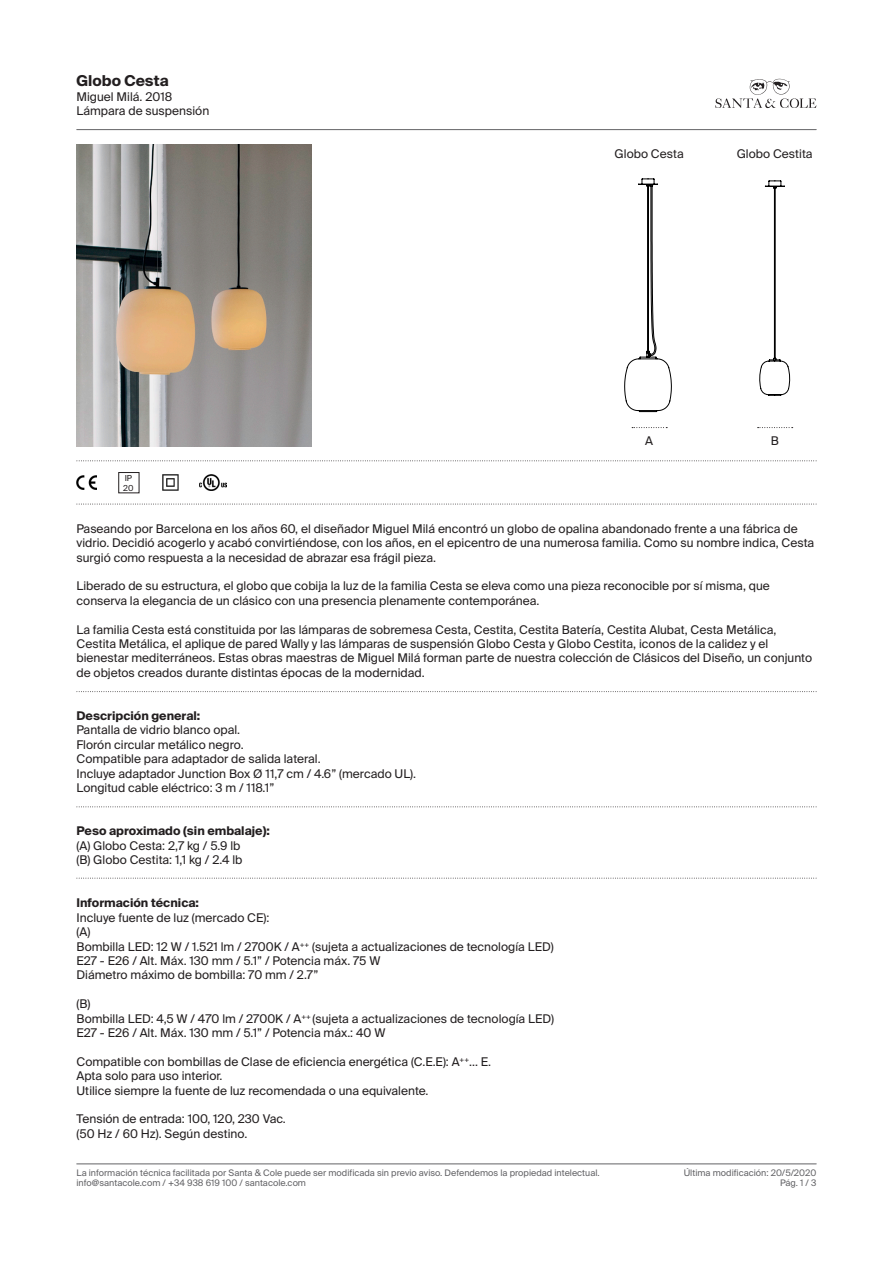
<style>
.page{position:relative;width:893px;height:1263px;background:#fff}
.page>*{position:absolute;margin:0;border:0;box-sizing:border-box;transform-origin:0 0}
.t1{font:700 15px "Suisse Intl";color:#231f20}
.t2{font:12px/14.4px "Suisse Intl";color:#231f20}
.t3{font:700 12px "Suisse Intl";color:#231f20}
.t4{font:9px "Suisse Intl";color:#636366}
.t5{font:8.25px "Suisse Intl";color:#231f20}
.s1{font-weight:700}
</style>
<div class="page">
<svg style="left:715px;top:79px;width:101px;height:29px"></svg>
<hr style="left:77px;top:129px;width:739px;height:1px;background:#636366">
<hr style="left:77px;top:1163px;width:739px;height:1px;background:#636366">
<svg style="left:77px;top:460px;width:740px;height:1px"></svg>
<svg style="left:77px;top:504px;width:740px;height:1px"></svg>
<svg style="left:77px;top:806px;width:740px;height:1px"></svg>
<svg style="left:77px;top:691px;width:740px;height:1px"></svg>
<img style="left:77px;top:475px;width:19px;height:14px">
<img style="left:200px;top:474px;width:26px;height:16px">
<img style="left:162px;top:474px;width:17px;height:17px">
<img style="left:77px;top:144px;width:234px;height:302px">
<svg style="left:624px;top:179px;width:48px;height:233px"></svg>
<svg style="left:759px;top:181px;width:31px;height:214px"></svg>
<svg style="left:758px;top:427px;width:35px;height:1px"></svg>
<svg style="left:632px;top:427px;width:35px;height:1px"></svg>
<svg style="left:77px;top:878px;width:740px;height:1px"></svg>
<p class="t1" style="left:77px;top:72px;width:94px">Globo Cesta</p>
<p class="t2" style="left:77px;top:89px;width:134px">Miguel Milá. 2018<br>Lámpara de suspensión</p>
<p class="t5" style="left:125px;top:473px;width:9px">IP</p>
<p class="t5" style="left:123px;top:483px;width:12px">20</p>
<p class="t2" style="left:615px;top:147px;width:71px">Globo Cesta</p>
<p class="t2" style="left:737px;top:147px;width:77px">Globo Cestita</p>
<p class="t2" style="left:645px;top:433px;width:9px">A</p>
<p class="t2" style="left:771px;top:433px;width:10px">B</p>
<p class="t2" style="left:77px;top:521px;width:739px">Paseando por Barcelona en los años 60, el diseñador Miguel Milá encontró un globo de opalina abandonado frente a una fábrica de vidrio. Decidió acogerlo y acabó convirtiéndose, con los años, en el epicentro de una numerosa familia. Como su nombre indica, Cesta surgió como respuesta a la necesidad de abrazar esa frágil pieza.</p>
<p class="t2" style="left:77px;top:579px;width:695px">Liberado de su estructura, el globo que cobija la luz de la familia Cesta se eleva como una pieza reconocible por sí misma, que conserva la elegancia de un clásico con una presencia plenamente contemporánea.</p>
<p class="t2" style="left:77px;top:622px;width:737px">La familia Cesta está constituida por las lámparas de sobremesa Cesta, Cestita, Cestita Batería, Cestita Alubat, Cesta Metálica, Cestita Metálica, el aplique de pared Wally y las lámparas de suspensión Globo Cesta y Globo Cestita, iconos de la calidez y el bienestar mediterráneos. Estas obras maestras de Miguel Milá forman parte de nuestra colección de Clásicos del Diseño, un conjunto de objetos creados durante distintas épocas de la modernidad.</p>
<p class="t2" style="left:77px;top:709px;width:165px"><span class="s1">Descripción general:<br></span>Pantalla de vidrio blanco opal.</p>
<p class="t2" style="left:77px;top:737px;width:169px">Florón circular metálico negro.</p>
<p class="t2" style="left:77px;top:752px;width:341px">Compatible para adaptador de salida lateral.<br>Incluye adaptador Junction Box Ø 11,7 cm / 4.6” (mercado UL).</p>
<p class="t2" style="left:77px;top:781px;width:199px">Longitud cable eléctrico: 3 m / 118.1”</p>
<p class="t3" style="left:77px;top:824px;width:195px">Peso aproximado (sin embalaje):</p>
<p class="t2" style="left:77px;top:838px;width:165px">(A) Globo Cesta: 2,7 kg / 5.9 lb</p>
<p class="t2" style="left:77px;top:853px;width:167px">(B) Globo Cestita: 1,1 kg / 2.4 lb</p>
<p class="t2" style="left:77px;top:896px;width:194px"><span class="s1">Información técnica:<br></span>Incluye fuente de luz (mercado CE):</p>
<p class="t2" style="left:77px;top:925px;width:15px">(A)</p>
<p class="t2" style="left:77px;top:939px;width:479px">Bombilla LED: 12 W / 1.521 lm / 2700K / A<sup>++</sup> (sujeta a actualizaciones de tecnología LED)</p>
<p class="t2" style="left:77px;top:953px;width:305px">E27 - E26 / Alt. Máx. 130 mm / 5.1” / Potencia máx. 75 W</p>
<p class="t2" style="left:77px;top:968px;width:243px">Diámetro máximo de bombilla: 70 mm / 2.7”</p>
<p class="t2" style="left:77px;top:997px;width:15px">(B)</p>
<p class="t2" style="left:77px;top:1011px;width:479px">Bombilla LED: 4,5 W / 470 lm / 2700K / A<sup>++</sup> (sujeta a actualizaciones de tecnología LED)</p>
<p class="t2" style="left:77px;top:1025px;width:310px">E27 - E26 / Alt. Máx. 130 mm / 5.1” / Potencia máx.: 40 W</p>
<p class="t2" style="left:77px;top:1054px;width:416px">Compatible con bombillas de Clase de eficiencia energética (C.E.E): A<sup>++</sup>... E.</p>
<p class="t2" style="left:77px;top:1069px;width:147px">Apta solo para uso interior.</p>
<p class="t2" style="left:77px;top:1083px;width:354px">Utilice siempre la fuente de luz recomendada o una equivalente.</p>
<p class="t2" style="left:77px;top:1112px;width:211px">Tensión de entrada: 100, 120, 230 Vac.</p>
<p class="t2" style="left:77px;top:1126px;width:172px">(50 Hz / 60 Hz). Según destino.</p>
<p class="t4" style="left:77px;top:1167px;width:525px">La información técnica facilitada por Santa &amp; Cole puede ser modificada sin previo aviso. Defendemos la propiedad intelectual.</p>
<p class="t4" style="left:684px;top:1167px;width:134px">Última modificación: 20/5/2020</p>
<p class="t4" style="left:77px;top:1178px;width:231px">info@santacole.com / +34 938 619 100 / santacole.com</p>
<p class="t4" style="left:780px;top:1178px;width:38px">Pág. 1 / 3</p>
</div>
